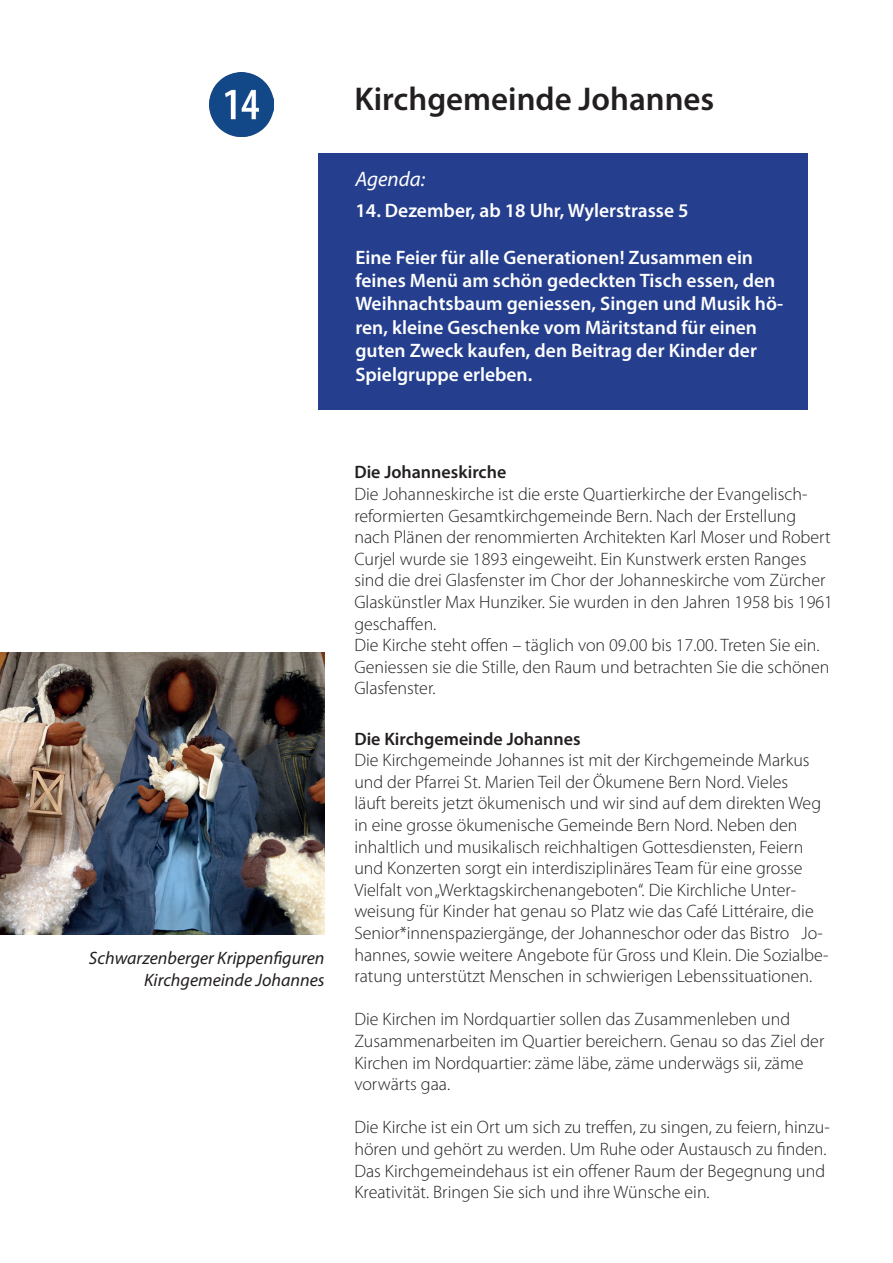
<style>
.page{position:relative;width:893px;height:1263px;background:#fff}
.page>*{position:absolute;margin:0;border:0;box-sizing:border-box;transform-origin:0 0}
.t1{font:600 33px "Myriad Pro";color:#231f20}
.t2{font:italic 21px "Myriad Pro";color:#fff}
.t3{font:600 19.5px/23.4px "Myriad Pro";color:#fff}
.t4{font:300 18px/21.6px "Myriad Pro";color:#231f20}
.t5{font:italic 18px/21.6px "Myriad Pro";color:#231f20;text-align:right}
.t6{font:600 18px "Myriad Pro";color:#231f20}
</style>
<div class="page">
<div style="left:319px;top:153px;width:489px;height:256px;background:#253f8e"></div>
<img style="left:210px;top:72px;width:63px;height:64px">
<img style="left:0;top:652px;width:325px;height:283px">
<h1 class="t1" style="left:354px;top:78px;width:361px">Kirchgemeinde Johannes</h1>
<p class="t2" style="left:355px;top:166px;width:71px">Agenda:</p>
<p class="t3" style="left:355px;top:198px;width:335px">14. Dezember, ab 18 Uhr, Wylerstrasse 5</p>
<p class="t3" style="left:355px;top:245px;width:430px">Eine Feier für alle Generationen! Zusammen ein feines Menü am schön gedeckten Tisch essen, den Weihnachtsbaum geniessen, Singen und Musik hö&shy;ren, kleine Geschenke vom Märitstand für einen guten Zweck kaufen, den Beitrag der Kinder der Spielgruppe erleben.</p>
<p class="t5" style="left:89px;top:947px;width:237px">Schwarzenberger Krippenfiguren<br>Kirchgemeinde Johannes</p>
<p class="t6" style="left:354px;top:461px;width:153px">Die Johanneskirche</p>
<p class="t4" style="left:354px;top:483px;width:480px">Die Johanneskirche ist die erste Quartierkirche der Evangelisch&shy;reformierten Gesamtkirchgemeinde Bern. Nach der Erstellung nach Plänen der renommierten Architekten Karl Moser und Robert Curjel wurde sie 1893 eingeweiht. Ein Kunstwerk ersten Ranges sind die drei Glasfenster im Chor der Johanneskirche vom Zürcher Glaskünstler Max Hunziker. Sie wurden in den Jahren 1958 bis 1961 geschaffen.<br>Die Kirche steht offen – täglich von 09.00 bis 17.00. Treten Sie ein.<br>Geniessen sie die Stille, den Raum und betrachten Sie die schönen Glasfenster.</p>
<p class="t6" style="left:354px;top:727px;width:228px">Die Kirchgemeinde Johannes</p>
<p class="t4" style="left:354px;top:750px;width:476px">Die Kirchgemeinde Johannes ist mit der Kirchgemeinde Markus und der Pfarrei St. Marien Teil der Ökumene Bern Nord. Vieles<br>läuft bereits jetzt ökumenisch und wir sind auf dem direkten Weg in eine grosse ökumenische Gemeinde Bern Nord. Neben den inhaltlich und musikalisch reichhaltigen Gottesdiensten, Feiern und Konzerten sorgt ein interdisziplinäres Team für eine grosse Vielfalt von „Werktagskirchenangeboten“. Die Kirchliche Unter&shy;weisung für Kinder hat genau so Platz wie das Café Littéraire, die Senior*innenspaziergänge, der Johanneschor oder das Bistro Jo&shy;hannes, sowie weitere Angebote für Gross und Klein. Die Sozialbe&shy;ratung unterstützt Menschen in schwierigen Lebenssituationen.</p>
<p class="t4" style="left:354px;top:1009px;width:471px">Die Kirchen im Nordquartier sollen das Zusammenleben und Zusammenarbeiten im Quartier bereichern. Genau so das Ziel der Kirchen im Nordquartier: zäme läbe, zäme underwägs sii, zäme vorwärts gaa.</p>
<p class="t4" style="left:354px;top:1117px;width:477px">Die Kirche ist ein Ort um sich zu treffen, zu singen, zu feiern, hinzu&shy;hören und gehört zu werden. Um Ruhe oder Austausch zu finden.<br>Das Kirchgemeindehaus ist ein offener Raum der Begegnung und Kreativität. Bringen Sie sich und ihre Wünsche ein.</p>
</div>
